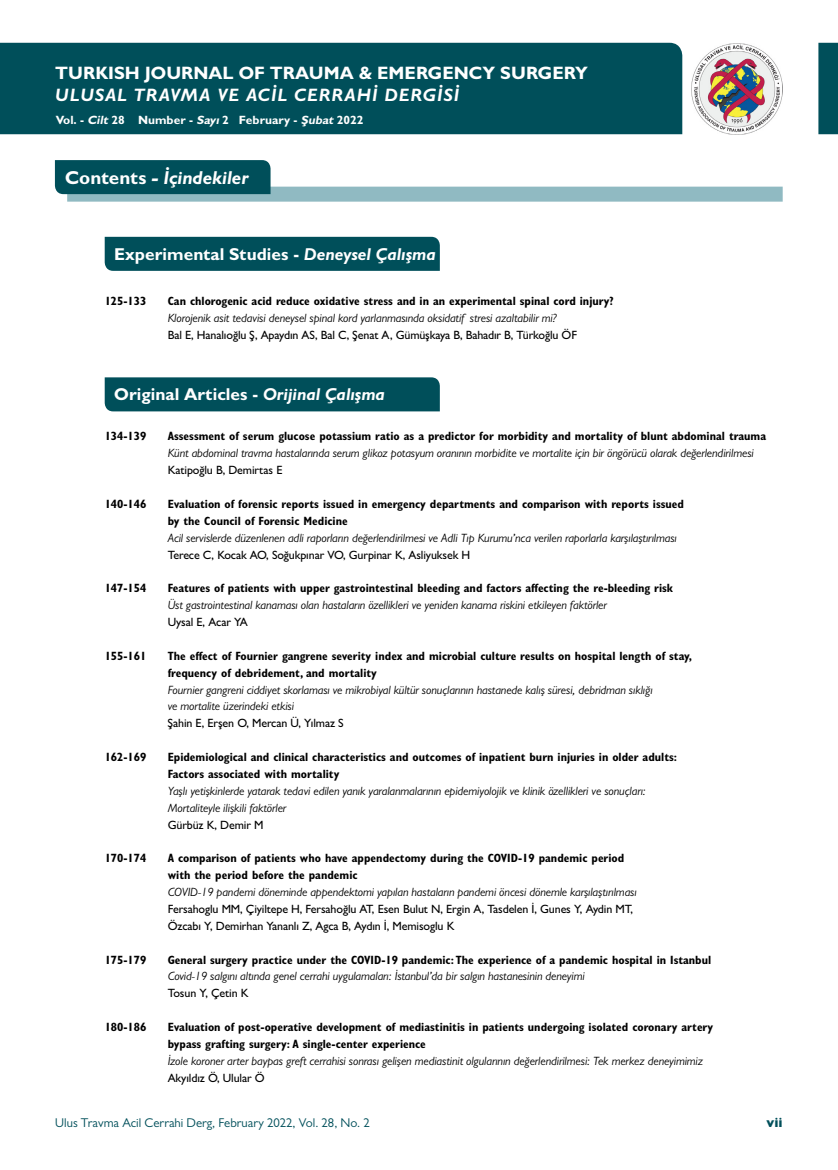
<style>
.page{position:relative;width:838px;height:1170px;background:#fff}
.page>*{position:absolute;margin:0;border:0;box-sizing:border-box;transform-origin:0 0}
.t1{font:italic 700 18.75px "Gill Sans MT Pro";color:#fff}
.t2{font:700 18px "Gill Sans MT Pro";color:#fff}
.t3{font:italic 700 18px "Gill Sans MT Pro";letter-spacing:.055em;color:#fff}
.t4{font:700 17.25px "Gill Sans MT Pro";color:#fff}
.t5{font:800 13.5px "Gill Sans MT Pro";color:#004f5a}
.t6{font:12.75px "Gill Sans MT Pro";color:#004f5a}
.t7{font:700 condensed 12px/16.8px "Gill Sans MT Pro";color:#000}
.t8{font:italic 12px/16.8px "Gill Sans MT Pro";letter-spacing:-.005em;color:#000}
.t9{font:500 12px/16.8px "Gill Sans MT Pro";letter-spacing:-.01em;color:#000}
.t10{font:700 12px "Gill Sans MT Pro";color:#fff}
.s1{font-style:italic}
.s2{font-style:normal}
</style>
<div class="page">
<div style="left:0;top:43px;width:682px;height:91px;background:#004f5a"></div>
<div style="left:105px;top:237px;width:335px;height:34px;background:#004f5a"></div>
<div style="left:105px;top:377px;width:335px;height:34px;background:#004f5a"></div>
<img style="left:691px;top:44px;width:91px;height:90px">
<div style="left:67px;top:187px;width:715px;height:15px;background:#90bac2"></div>
<div style="left:55px;top:160px;width:215px;height:34px;background:#004f5a"></div>
<div style="left:818px;top:43px;width:20px;height:91px;background:#004f5a"></div>
<h2 class="t2" style="left:55px;top:62px;width:534px">TURKISH JOURNAL OF TRAUMA &amp; EMERGENCY SURGERY</h2>
<h2 class="t3" style="left:55px;top:84px;width:405px">ULUSAL TRAVMA VE ACİL CERRAHİ DERGİSİ</h2>
<p class="t10" style="left:56px;top:112px;width:309px">Vol. - <span class="s1">Cilt</span> 28 Number - <span class="s1">Sayı</span> 2 February - <span class="s1">Şubat</span> 2022</p>
<h1 class="t1" style="left:65px;top:165px;width:185px"><span class="s2">Contents</span> - İçindekiler</h1>
<h3 class="t4" style="left:114px;top:243px;width:323px">Experimental Studies - <span class="s1">Deneysel Çalışma</span></h3>
<p class="t7" style="left:105px;top:293px;width:43px">125-133</p>
<p class="t7" style="left:168px;top:293px;width:447px">Can chlorogenic acid reduce oxidative stress and in an experimental spinal cord injury?</p>
<p class="t8" style="left:168px;top:309px;width:390px">Klorojenik asit tedavisi deneysel spinal kord yarlanmasında oksidatif stresi azaltabilir mi?</p>
<p class="t9" style="left:168px;top:326px;width:411px">Bal E, Hanalıoğlu Ş, Apaydın AS, Bal C, Şenat A, Gümüşkaya B, Bahadır B, Türkoğlu ÖF</p>
<h3 class="t4" style="left:114px;top:384px;width:272px">Original Articles - <span class="s1">Orijinal Çalışma</span></h3>
<p class="t7" style="left:105px;top:428px;width:43px">134-139</p>
<p class="t7" style="left:168px;top:428px;width:600px">Assessment of serum glucose potassium ratio as a predictor for morbidity and mortality of blunt abdominal trauma</p>
<p class="t8" style="left:168px;top:444px;width:587px">Künt abdominal travma hastalarında serum glikoz potasyum oranının morbidite ve mortalite için bir öngörücü olarak değerlendirilmesi</p>
<p class="t9" style="left:168px;top:461px;width:116px">Katipoğlu B, Demirtas E</p>
<p class="t7" style="left:105px;top:495px;width:43px">140-146</p>
<p class="t7" style="left:168px;top:495px;width:518px">Evaluation of forensic reports issued in emergency departments and comparison with reports issued by the Council of Forensic Medicine</p>
<p class="t8" style="left:168px;top:529px;width:511px">Acil servislerde düzenlenen adli raporların değerlendirilmesi ve Adli Tıp Kurumu’nca verilen raporlarla karşılaştırılması</p>
<p class="t9" style="left:168px;top:546px;width:304px">Terece C, Kocak AO, Soğukpınar VO, Gurpinar K, Asliyuksek H</p>
<p class="t7" style="left:105px;top:579px;width:43px">147-154</p>
<p class="t7" style="left:168px;top:579px;width:507px">Features of patients with upper gastrointestinal bleeding and factors affecting the re-bleeding risk</p>
<p class="t8" style="left:168px;top:596px;width:441px">Üst gastrointestinal kanaması olan hastaların özellikleri ve yeniden kanama riskini etkileyen faktörler</p>
<p class="t9" style="left:168px;top:613px;width:82px">Uysal E, Acar YA</p>
<p class="t7" style="left:105px;top:647px;width:43px">155-161</p>
<p class="t7" style="left:168px;top:647px;width:526px">The effect of Fournier gangrene severity index and microbial culture results on hospital length of stay, frequency of debridement, and mortality</p>
<p class="t8" style="left:168px;top:681px;width:486px">Fournier gangreni ciddiyet skorlaması ve mikrobiyal kültür sonuçlarının hastanede kalış süresi, debridman sıklığı ve mortalite üzerindeki etkisi</p>
<p class="t9" style="left:168px;top:714px;width:177px">Şahin E, Erşen O, Mercan Ü, Yılmaz S</p>
<p class="t7" style="left:105px;top:748px;width:43px">162-169</p>
<p class="t7" style="left:168px;top:748px;width:511px">Epidemiological and clinical characteristics and outcomes of inpatient burn injuries in older adults:<br>Factors associated with mortality</p>
<p class="t8" style="left:168px;top:782px;width:479px">Yaşlı yetişkinlerde yatarak tedavi edilen yanık yaralanmalarının epidemiyolojik ve klinik özellikleri ve sonuçları:<br>Mortaliteyle ilişkili faktörler</p>
<p class="t9" style="left:168px;top:815px;width:97px">Gürbüz K, Demir M</p>
<p class="t7" style="left:105px;top:849px;width:43px">170-174</p>
<p class="t7" style="left:168px;top:849px;width:458px">A comparison of patients who have appendectomy during the COVID-19 pandemic period with the period before the pandemic</p>
<p class="t8" style="left:168px;top:883px;width:470px">COVID-19 pandemi döneminde appendektomi yapılan hastaların pandemi öncesi dönemle karşılaştırılması</p>
<p class="t9" style="left:168px;top:900px;width:467px">Fersahoglu MM, Çiyiltepe H, Fersahoğlu AT, Esen Bulut N, Ergin A, Tasdelen İ, Gunes Y, Aydin MT,<br>Özcabı Y, Demirhan Yananlı Z, Agca B, Aydın İ, Memisoglu K</p>
<p class="t7" style="left:105px;top:951px;width:43px">175-179</p>
<p class="t7" style="left:168px;top:951px;width:545px">General surgery practice under the COVID-19 pandemic: The experience of a pandemic hospital in Istanbul</p>
<p class="t8" style="left:168px;top:967px;width:418px">Covid-19 salgını altında genel cerrahi uygulamaları: İstanbul’da bir salgın hastanesinin deneyimi</p>
<p class="t9" style="left:168px;top:984px;width:82px">Tosun Y, Çetin K</p>
<p class="t7" style="left:105px;top:1018px;width:43px">180-186</p>
<p class="t7" style="left:168px;top:1018px;width:547px">Evaluation of post-operative development of mediastinitis in patients undergoing isolated coronary artery bypass grafting surgery: A single-center experience</p>
<p class="t8" style="left:168px;top:1052px;width:537px">İzole koroner arter baypas greft cerrahisi sonrası gelişen mediastinit olgularının değerlendirilmesi: Tek merkez deneyimimiz</p>
<p class="t9" style="left:168px;top:1069px;width:98px">Akyıldız Ö, Ulular Ö</p>
<p class="t6" style="left:55px;top:1115px;width:316px">Ulus Travma Acil Cerrahi Derg, February 2022, Vol. 28, No. 2</p>
<p class="t5" style="left:766px;top:1114px;width:18px">vii</p>
</div>
